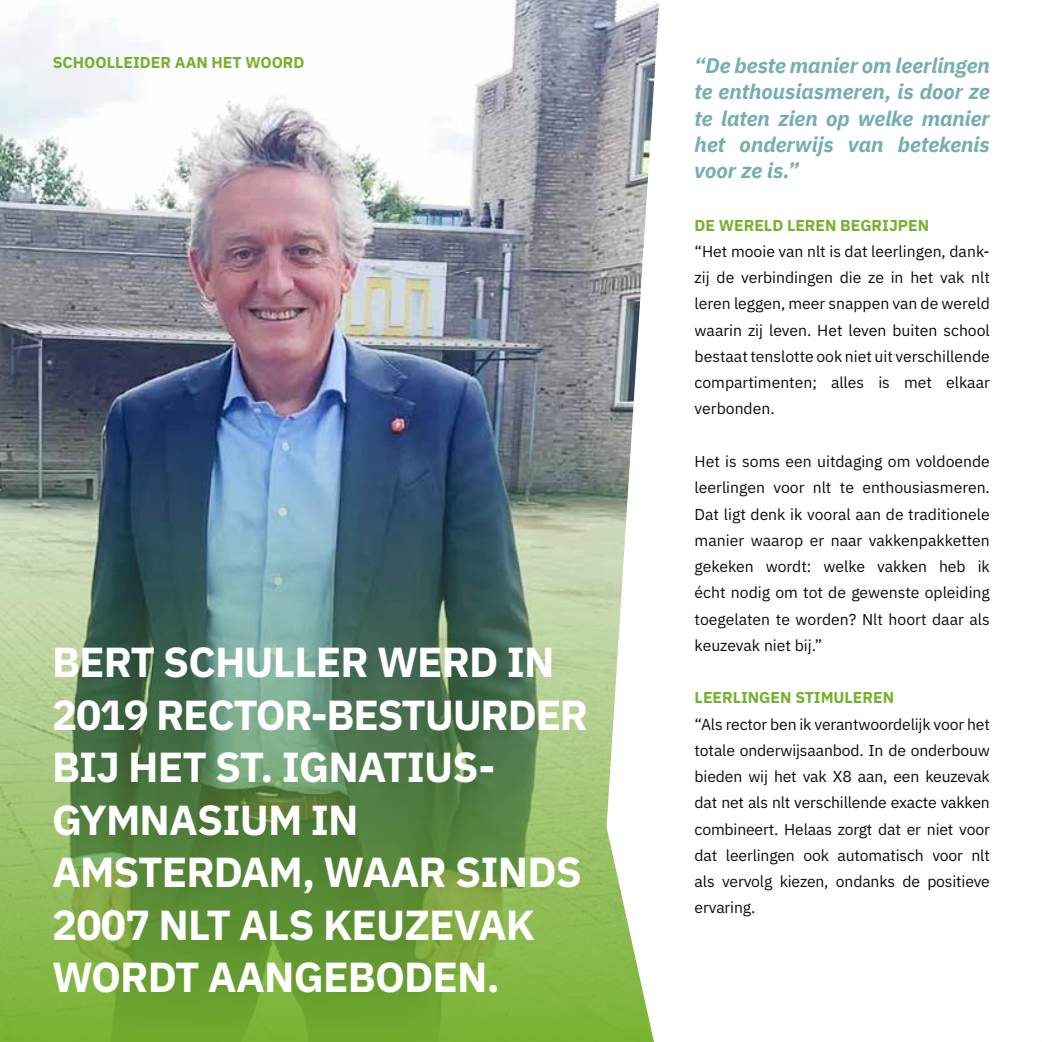
<style>
.page{position:relative;width:1042px;height:1042px;background:#fff}
.page>*{position:absolute;margin:0;border:0;box-sizing:border-box;transform-origin:0 0}
.t1{font:700 42px/52.5px "IBM Plex Sans";letter-spacing:-.02em;color:#fff}
.t2{font:italic 700 21px/26.2px "IBM Plex Sans";color:#75afad;text-align:justify}
.t3{font:15.75px/26.2px "IBM Plex Sans";color:#0c0d0b;text-align:justify}
.t4{font:700 15.75px "IBM Plex Sans";color:#75b12c}
</style>
<div class="page">
<img style="left:0;top:0;width:606px;height:414px">
<img style="left:0;top:414px;width:606px;height:628px">
<svg style="left:606px;top:0;width:53px;height:1042px"></svg>
<p class="t4" style="left:53px;top:50px;width:253px">SCHOOLLEIDER AAN HET WOORD</p>
<h1 class="t1" style="left:52px;top:632px;width:538px">BERT SCHULLER WERD IN<br>2019 RECTOR-BESTUURDER<br>BIJ HET ST. IGNATIUS-<br>GYMNASIUM IN<br>AMSTERDAM, WAAR SINDS<br>2007 NLT ALS KEUZEVAK<br>WORDT AANGEBODEN.</h1>
<h2 class="t2" style="left:694px;top:51px;width:297px">“De beste manier om leerlingen te enthousiasmeren, is door ze te laten zien op welke manier het onderwijs van betekenis voor ze is.”</h2>
<p class="t4" style="left:694px;top:212px;width:236px">DE WERELD LEREN BEGRIJPEN</p>
<p class="t3" style="left:694px;top:237px;width:297px">“Het mooie van nlt is dat leerlingen, dank&shy;zij de verbindingen die ze in het vak nlt leren leggen, meer snappen van de wereld waarin zij leven. Het leven buiten school bestaat tenslotte ook niet uit verschillende compartimenten; alles is met elkaar verbonden.</p>
<p class="t3" style="left:694px;top:447px;width:297px">Het is soms een uitdaging om voldoende leerlingen voor nlt te enthousiasmeren.<br>Dat ligt denk ik vooral aan de traditionele manier waarop er naar vakkenpakketten gekeken wordt: welke vakken heb ik écht nodig om tot de gewenste opleiding toegelaten te worden? Nlt hoort daar als keuzevak niet bij.”</p>
<p class="t4" style="left:694px;top:685px;width:201px">LEERLINGEN STIMULEREN</p>
<p class="t3" style="left:694px;top:709px;width:297px">“Als rector ben ik verantwoordelijk voor het totale onderwijsaanbod. In de onderbouw bieden wij het vak X8 aan, een keuzevak dat net als nlt verschillende exacte vakken combineert. Helaas zorgt dat er niet voor dat leerlingen ook automatisch voor nlt als vervolg kiezen, ondanks de positieve ervaring.</p>
</div>
